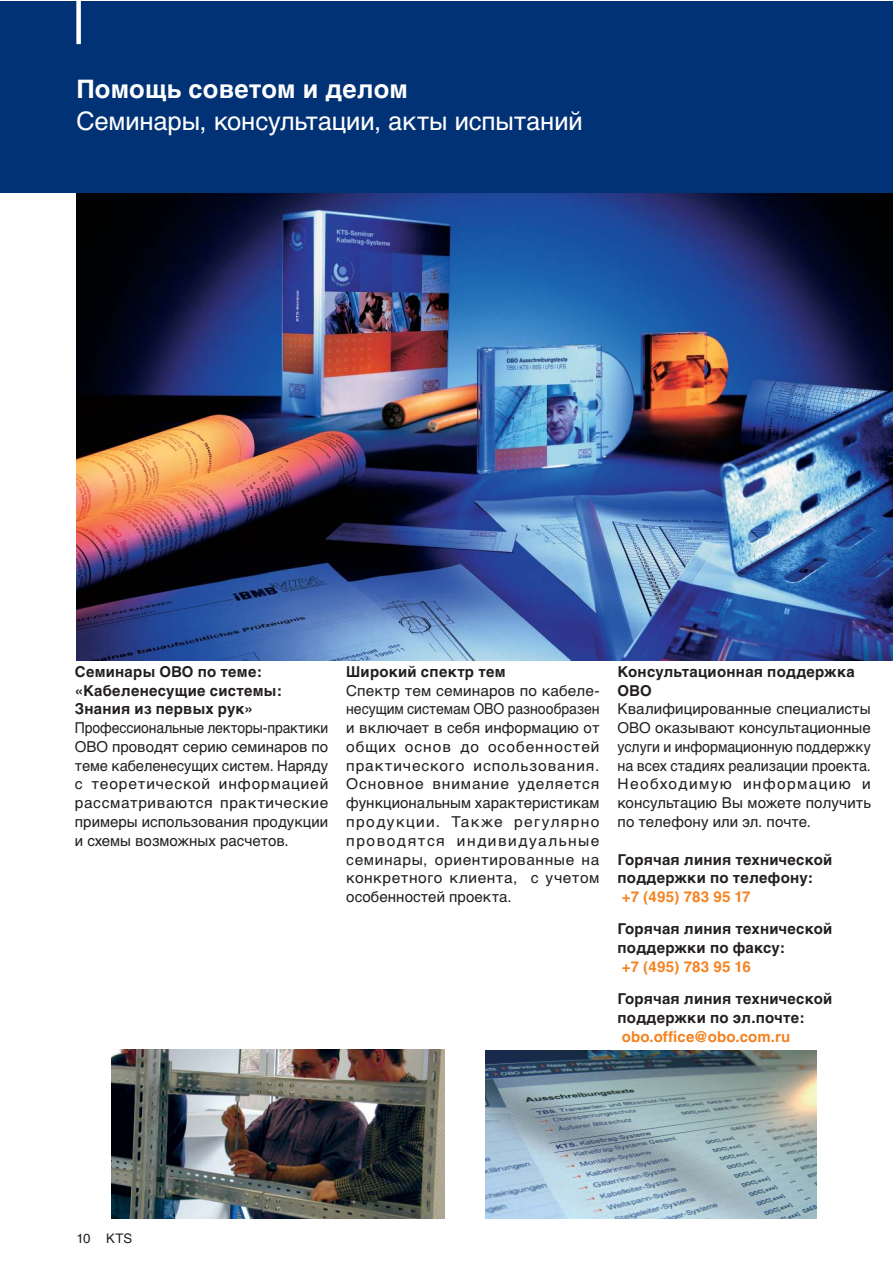
<style>
.page{position:relative;width:893px;height:1265px;background:#fff}
.page>*{position:absolute;margin:0;border:0;box-sizing:border-box;transform-origin:0 0}
.t1{font:25.5px "Helvetica Cyr Upright";letter-spacing:-.005em;color:#fff}
.t2{font:700 25.5px "Helvetica Cyr";letter-spacing:.005em;color:#fff}
.t3{font:15px/18.8px "Helvetica Cyr Upright";letter-spacing:.005em;color:#231f20;text-align:justify}
.t4{font:700 15px/18.8px "Helvetica Cyr";letter-spacing:.015em;color:#231f20}
.t5{font:15px/18.8px "Helvetica Cyr Upright";letter-spacing:.005em;color:#231f20;text-align:justify;scale:.93 1}
.t6{font:700 15px "Helvetica Cyr";letter-spacing:.01em;color:#f5821f}
.t7{font:13.2px "Helvetica Cyr Upright";color:#231f20}
</style>
<div class="page">
<img style="left:76px;top:193px;width:816px;height:468px">
<div style="left:0;top:2px;width:892px;height:191px;background:#003275"></div>
<div style="left:76px;top:2px;width:5px;height:42px;background:#fff"></div>
<img style="left:112px;top:1049px;width:332px;height:169px">
<img style="left:486px;top:1050px;width:330px;height:168px">
<h1 class="t2" style="left:76px;top:74px;width:333px">Помощь советом и делом</h1>
<h1 class="t1" style="left:76px;top:111px;width:507px">Семинары, консультации, акты испытаний</h1>
<p class="t4" style="left:75px;top:662px;width:208px">Семинары ОВО по теме: «Кабеленесущие системы:<br>Знания из первых рук»</p>
<p class="t5" style="left:75px;top:720px;width:274px">Профессиональные лекторы-практики ОВО проводят серию семинаров по теме кабеленесущих систем. Наряду с теоретической информацией рассматриваются практические примеры использования продукции и схемы возможных расчетов.</p>
<p class="t4" style="left:346px;top:662px;width:161px">Широкий спектр тем</p>
<p class="t3" style="left:346px;top:682px;width:255px">Спектр тем семинаров по кабеле&shy;несущим системам ОВО разнообразен и включает в себя информацию от общих основ до особенностей практического использования.<br>Основное внимание уделяется функциональным характеристикам продукции. Также регулярно проводятся индивидуальные семинары, ориентированные на конкретного клиента, с учетом особенностей проекта.</p>
<p class="t4" style="left:617px;top:662px;width:238px">Консультационная поддержка<br>ОВО</p>
<p class="t3" style="left:617px;top:701px;width:255px">Квалифицированные специалисты ОВО оказывают консультационные услуги и информационную поддержку на всех стадиях реализации проекта.<br>Необходимую информацию и консультацию Вы можете получить по телефону или эл. почте.</p>
<p class="t4" style="left:617px;top:850px;width:216px">Горячая линия технической поддержки по телефону:</p>
<p class="t6" style="left:621px;top:888px;width:130px">+7 (495) 783 95 17</p>
<p class="t4" style="left:617px;top:919px;width:216px">Горячая линия технической поддержки по факсу:</p>
<p class="t6" style="left:621px;top:957px;width:130px">+7 (495) 783 95 16</p>
<p class="t4" style="left:617px;top:989px;width:216px">Горячая линия технической поддержки по эл.почте:</p>
<p class="t6" style="left:621px;top:1027px;width:170px">obo.office@obo.com.ru</p>
<p class="t7" style="left:76px;top:1233px;width:57px">10 KTS</p>
</div>
